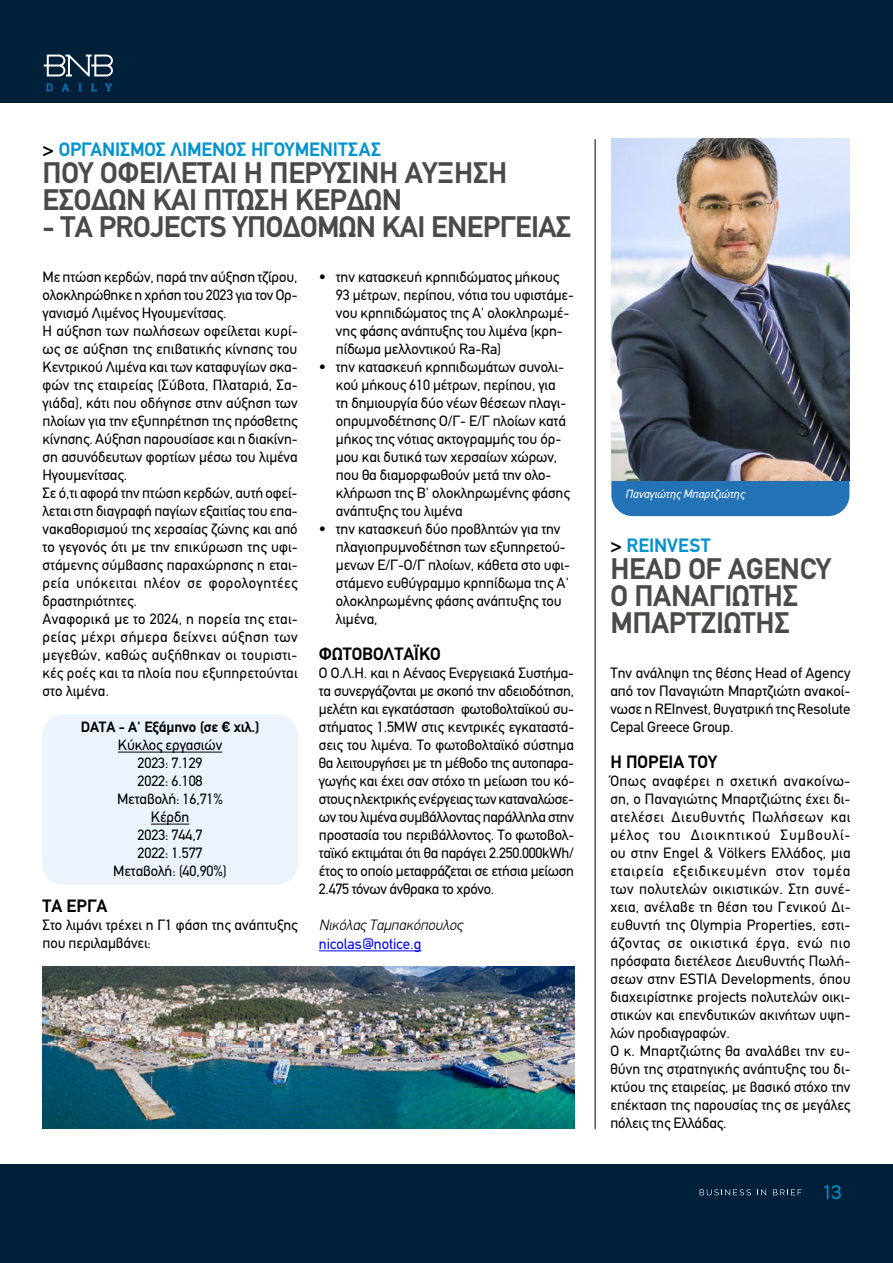
<style>
.page{position:relative;width:893px;height:1263px;background:#fff}
.page>*{position:absolute;margin:0;border:0;box-sizing:border-box;transform-origin:0 0}
.t1{font:700 30px/27px "PF Din Text";letter-spacing:-.01em;color:#4a4a49}
.t2{font:700 19.5px "PF Din Text";color:#0093d1}
.t3{font:19.5px "CF Asty Std";color:#0093d1}
.t4{font:700 18px "PF Din Text";color:#000}
.t5{font:15px/18px "PF Din Text";letter-spacing:-.005em;color:#000}
.t6{font:700 15px "PF Din Text";letter-spacing:-.005em;color:#000}
.t7{font:italic 300 15px "PF Din Text";letter-spacing:-.005em;color:#000}
.t8{font:15px "PF Din Text";color:#00f}
.t9{font:italic 12px "PF Din Text";color:#fff}
.s1{color:#000}
</style>
<div class="page">
<div style="left:0;top:0;width:893px;height:102px;background:#001f38"></div>
<svg style="left:46px;top:84px;width:7px;height:7px"></svg>
<svg style="left:62px;top:84px;width:7px;height:7px"></svg>
<svg style="left:78px;top:84px;width:4px;height:7px"></svg>
<svg style="left:91px;top:84px;width:6px;height:7px"></svg>
<svg style="left:105px;top:84px;width:7px;height:7px"></svg>
<svg style="left:44px;top:55px;width:69px;height:21px"></svg>
<div style="left:0;top:1164px;width:893px;height:99px;background:#001f38"></div>
<svg style="left:700px;top:1189px;width:51px;height:6px"></svg>
<svg style="left:757px;top:1189px;width:9px;height:6px"></svg>
<svg style="left:773px;top:1189px;width:28px;height:6px"></svg>
<div style="left:42px;top:714px;width:256px;height:170px;background:#ebf4fc;border-radius:21px"></div>
<hr style="left:595px;top:139px;width:1px;height:990px;background:#000">
<div style="left:611px;top:300px;width:238px;height:216px;background:#2373b6;border-radius:21px"></div>
<img style="left:611px;top:138px;width:238px;height:342px">
<hr style="left:118px;top:752px;width:104px;height:1px;background:#000">
<hr style="left:151px;top:824px;width:38px;height:1px;background:#000">
<hr style="left:319px;top:950px;width:102px;height:1px;background:#00f">
<img style="left:42px;top:966px;width:532px;height:162px">
<h2 class="t2" style="left:43px;top:138px;width:340px"><span class="s1">&gt;</span> ΟΡΓΑΝΙΣΜΟΣ ΛΙΜΕΝΟΣ ΗΓΟΥΜΕΝΙΤΣΑΣ</h2>
<h1 class="t1" style="left:43px;top:159px;width:466px">ΠΟΎ ΟΦΕΊΛΕΤΑΙ Η ΠΕΡΥΣΙΝΉ ΑΎΞΗΣΗ<br>ΕΣΌΔΩΝ ΚΑΙ ΠΤΏΣΗ ΚΕΡΔΏΝ</h1>
<h1 class="t1" style="left:43px;top:213px;width:530px">- ΤΑ PROJECTS ΥΠΟΔΟΜΏΝ ΚΑΙ ΕΝΈΡΓΕΙΑΣ</h1>
<p class="t5" style="left:43px;top:268px;width:257px">Με πτώση κερδών, παρά την αύξηση τζίρου, ολοκληρώθηκε η χρήση του 2023 για τον Ορ&shy;γανισμό Λιμένος Ηγουμενίτσας.<br>Η αύξηση των πωλήσεων οφείλεται κυρί&shy;ως σε αύξηση της επιβατικής κίνησης του Κεντρικού Λιμένα και των καταφυγίων σκα&shy;φών της εταιρείας (Σύβοτα, Πλαταριά, Σα&shy;γιάδα), κάτι που οδήγησε στην αύξηση των πλοίων για την εξυπηρέτηση της πρόσθετης κίνησης. Αύξηση παρουσίασε και η διακίνη&shy;ση ασυνόδευτων φορτίων μέσω του λιμένα Ηγουμενίτσας.<br>Σε ό,τι αφορά την πτώση κερδών, αυτή οφεί&shy;λεται στη διαγραφή παγίων εξαιτίας του επα&shy;νακαθορισμού της χερσαίας ζώνης και από το γεγονός ότι με την επικύρωση της υφι&shy;στάμενης σύμβασης παραχώρησης η εται&shy;ρεία υπόκειται πλέον σε φορολογητέες δραστηριότητες.<br>Αναφορικά με το 2024, η πορεία της εται&shy;ρείας μέχρι σήμερα δείχνει αύξηση των μεγεθών, καθώς αυξήθηκαν οι τουριστι&shy;κές ροές και τα πλοία που εξυπηρετούνται στο λιμένα.</p>
<p class="t6" style="left:81px;top:718px;width:180px">DATA - A' Εξάμηνο (σε € χιλ.)</p>
<p class="t5" style="left:113px;top:736px;width:115px;text-align:center">Κύκλος εργασιών<br>2023: 7.129<br>2022: 6.108<br>Μεταβολή: 16,71%<br>Κέρδη<br>2023: 744,7<br>2022: 1.577<br>Μεταβολή: (40,90%)</p>
<p class="t4" style="left:43px;top:895px;width:66px">ΤΑ ΕΡΓΑ</p>
<p class="t5" style="left:43px;top:916px;width:257px">Στο λιμάνι τρέχει η Γ1 φάση της ανάπτυξης που περιλαμβάνει:</p>
<p class="t5" style="left:336px;top:268px;width:240px;text-indent:-17px">• την κατασκευή κρηπιδώματος μήκους 93 μέτρων, περίπου, νότια του υφιστάμε&shy;νου κρηπιδώματος της Α' ολοκληρωμέ&shy;νης φάσης ανάπτυξης του λιμένα (κρη&shy;πίδωμα μελλοντικού Ra-Ra)</p>
<p class="t5" style="left:336px;top:358px;width:235px;text-indent:-17px">• την κατασκευή κρηπιδωμάτων συνολι&shy;κού μήκους 610 μέτρων, περίπου, για τη δημιουργία δύο νέων θέσεων πλαγι&shy;οπρυμνοδέτησης Ο/Γ- Ε/Γ πλοίων κατά μήκος της νότιας ακτογραμμής του όρ&shy;μου και δυτικά των χερσαίων χώρων, που θα διαμορφωθούν μετά την ολο&shy;κλήρωση της Β' ολοκληρωμένης φάσης ανάπτυξης του λιμένα</p>
<p class="t5" style="left:336px;top:520px;width:236px;text-indent:-17px">• την κατασκευή δύο προβλητών για την πλαγιοπρυμνοδέτηση των εξυπηρετού&shy;μενων Ε/Γ-Ο/Γ πλοίων, κάθετα στο υφι&shy;στάμενο ευθύγραμμο κρηπίδωμα της Α' ολοκληρωμένης φάσης ανάπτυξης του λιμένα,</p>
<p class="t4" style="left:319px;top:643px;width:123px">ΦΩΤΟΒΟΛΤΑΪΚΟ</p>
<p class="t5" style="left:319px;top:664px;width:257px;text-align:justify">Ο Ο.Λ.Η. και η Αέναος Ενεργειακά Συστήμα&shy;τα συνεργάζονται με σκοπό την αδειοδότηση, μελέτη και εγκατάσταση φωτοβολταϊκού συ&shy;στήματος 1.5MW στις κεντρικές εγκαταστά&shy;σεις του λιμένα. To φωτοβολταϊκό σύστημα θα λειτουργήσει με τη μέθοδο της αυτοπαρα&shy;γωγής και έχει σαν στόχο τη μείωση του κό&shy;στους ηλεκτρικής ενέργειας των καταναλώσε&shy;ων του λιμένα συμβάλλοντας παράλληλα στην προστασία του περιβάλλοντος. Το φωτοβολ&shy;ταϊκό εκτιμάται ότι θα παράγει 2.250.000kWh/ έτος το οποίο μεταφράζεται σε ετήσια μείωση 2.475 τόνων άνθρακα το χρόνο.</p>
<p class="t7" style="left:319px;top:916px;width:145px">Νικόλας Ταμπακόπουλος</p>
<p class="t8" style="left:319px;top:935px;width:104px">nicolas@notice.g</p>
<p class="t9" style="left:625px;top:487px;width:121px">Παναγιώτης Μπαρτζιώτης</p>
<h2 class="t2" style="left:610px;top:534px;width:101px"><span class="s1">&gt;</span> REINVEST</h2>
<h1 class="t1" style="left:610px;top:555px;width:222px">HEAD OF AGENCY<br>Ο ΠΑΝΑΓΙΏΤΗΣ<br>ΜΠΑΡΤΖΙΏΤΗΣ</h1>
<p class="t5" style="left:610px;top:664px;width:242px;text-align:justify">Την ανάληψη της θέσης Head of Agency από τον Παναγιώτη Μπαρτζιώτη ανακοί&shy;νωσε η REInvest, θυγατρική της Resolute Cepal Greece Group.</p>
<p class="t4" style="left:610px;top:751px;width:108px">Η ΠΟΡΕΙΑ ΤΟΥ</p>
<p class="t5" style="left:610px;top:772px;width:242px">Όπως αναφέρει η σχετική ανακοίνω&shy;ση, ο Παναγιώτης Μπαρτζιώτης έχει δι&shy;ατελέσει Διευθυντής Πωλήσεων και μέλος του Διοικητικού Συμβουλί&shy;ου στην Engel &amp; Völkers Ελλάδος, μια εταιρεία εξειδικευμένη στον τομέα των πολυτελών οικιστικών. Στη συνέ&shy;χεια, ανέλαβε τη θέση του Γενικού Δι&shy;ευθυντή της Olympia Properties, εστι&shy;άζοντας σε οικιστικά έργα, ενώ πιο πρόσφατα διετέλεσε Διευθυντής Πωλή&shy;σεων στην ESTIA Developments, όπου διαχειρίστηκε projects πολυτελών οικι&shy;στικών και επενδυτικών ακινήτων υψη&shy;λών προδιαγραφών.<br>Ο κ. Μπαρτζιώτης θα αναλάβει την ευ&shy;θύνη της στρατηγικής ανάπτυξης του δι&shy;κτύου της εταιρείας, με βασικό στόχο την επέκταση της παρουσίας της σε μεγάλες πόλεις της Ελλάδας.</p>
<h2 class="t3" style="left:823px;top:1181px;width:20px">13</h2>
</div>
